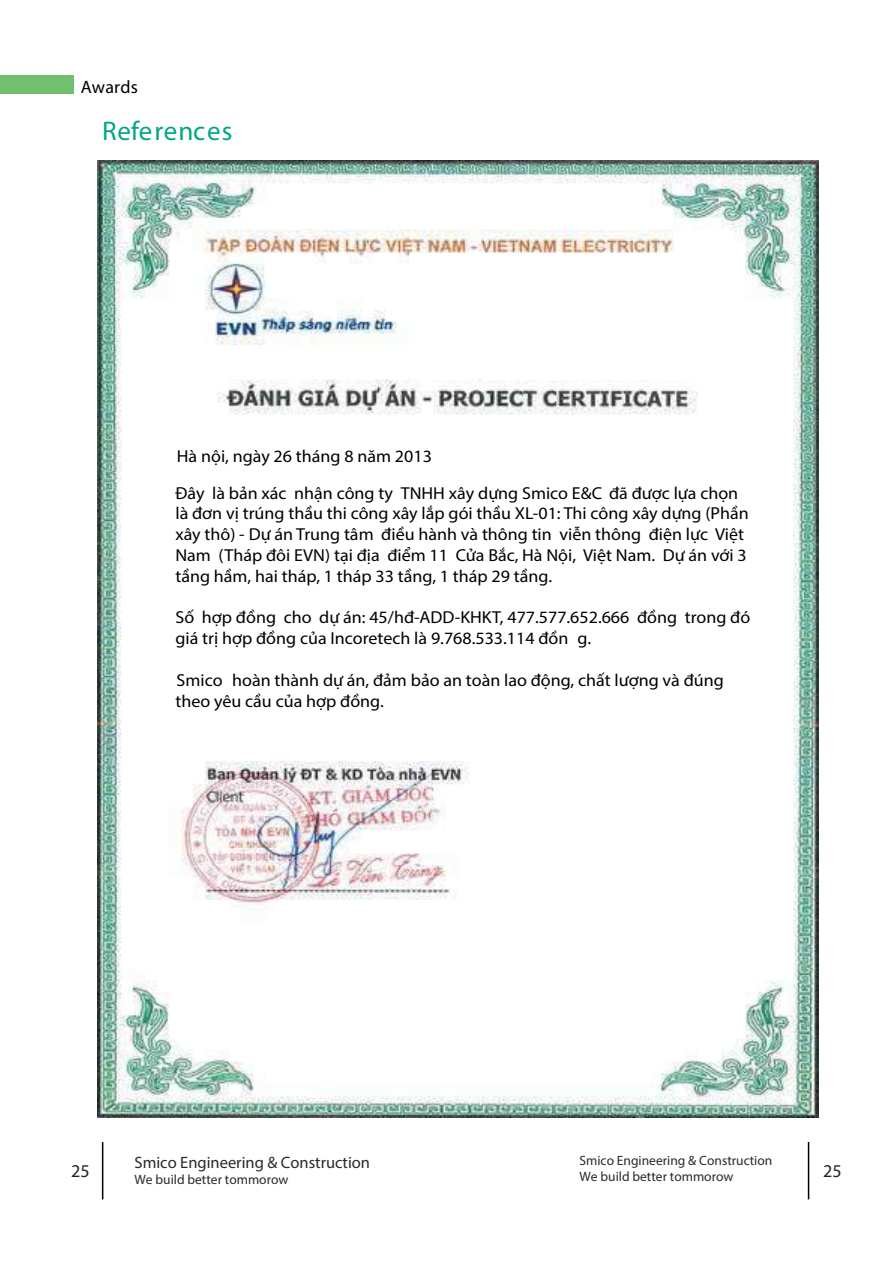
<style>
.page{position:relative;width:893px;height:1263px;background:#fff}
.page>*{position:absolute;margin:0;border:0;box-sizing:border-box;transform-origin:0 0}
.t1{font:27px "Myriad Pro";letter-spacing:.035em;color:#00a683}
.t2{font:18px "Myriad Pro";letter-spacing:.015em;color:#010101}
.t3{font:18px "Myriad Pro";color:#231f20}
.t4{font:17.4px/20.9px "Myriad Pro";color:#010101;scale:1.04 1}
.t5{font:17.4px "Myriad Pro";color:#000;scale:1.04 1}
.t6{font:16.5px "Myriad Pro";color:#2a2929}
.t7{font:13.5px/16.2px "Myriad Pro";color:#2a2929}
.s1{color:#000}
</style>
<div class="page">
<hr style="left:102px;top:1142px;width:1px;height:57px;background:#010101">
<hr style="left:808px;top:1142px;width:1px;height:57px;background:#010101">
<div style="left:0;top:75px;width:74px;height:18px;background:#70c06f"></div>
<img style="left:97px;top:160px;width:721px;height:958px">
<div style="left:154px;top:424px;width:639px;height:296px;background:#fff"></div>
<p class="t2" style="left:81px;top:76px;width:59px">Awards</p>
<h1 class="t1" style="left:102px;top:115px;width:132px">References</h1>
<p class="t4" style="left:175px;top:438px;width:543px;line-height:36.2px">Hà nội, ngày 26 tháng 8 năm 2013<br>Đây là bản xác nhận công ty <span class="s1">TNHH xây dựng Smico E&amp;C</span> đã được lựa chọn</p>
<p class="t4" style="left:175px;top:503px;width:553px">là đơn vị trúng thầu thi công xây lắp gói thầu XL-01: Thi công xây dựng (Phần xây thô) - Dự án Trung tâm điều hành và thông tin viễn thông điện lực Việt Nam (Tháp đôi EVN) tại địa điểm 11 Cửa Bắc, Hà Nội, Việt Nam. Dự án với 3 tầng hầm, hai tháp, 1 tháp 33 tầng, 1 tháp 29 tầng.</p>
<p class="t4" style="left:175px;top:607px;width:554px">Số hợp đồng cho dự án: 45/hđ-ADD-KHKT, 477.577.652.666 đồng trong đó giá trị hợp đồng của Incoretech là 9.768.533.114 đồn g.</p>
<p class="t4" style="left:175px;top:669px;width:529px;text-indent:57px">hoàn thành dự án, đảm bảo an toàn lao động, chất lượng và đúng theo yêu cầu của hợp đồng.</p>
<p class="t5" style="left:177px;top:669px;width:46px">Smico</p>
<p class="t7" style="left:580px;top:1152px;width:194px">Smico Engineering &amp; Construction<br>We build better tommorow</p>
<p class="t6" style="left:135px;top:1152px;width:237px">Smico Engineering &amp; Construction</p>
<p class="t7" style="left:135px;top:1171px;width:155px">We build better tommorow</p>
<p class="t3" style="left:71px;top:1159px;width:20px">25</p>
<p class="t3" style="left:823px;top:1159px;width:20px">25</p>
</div>
